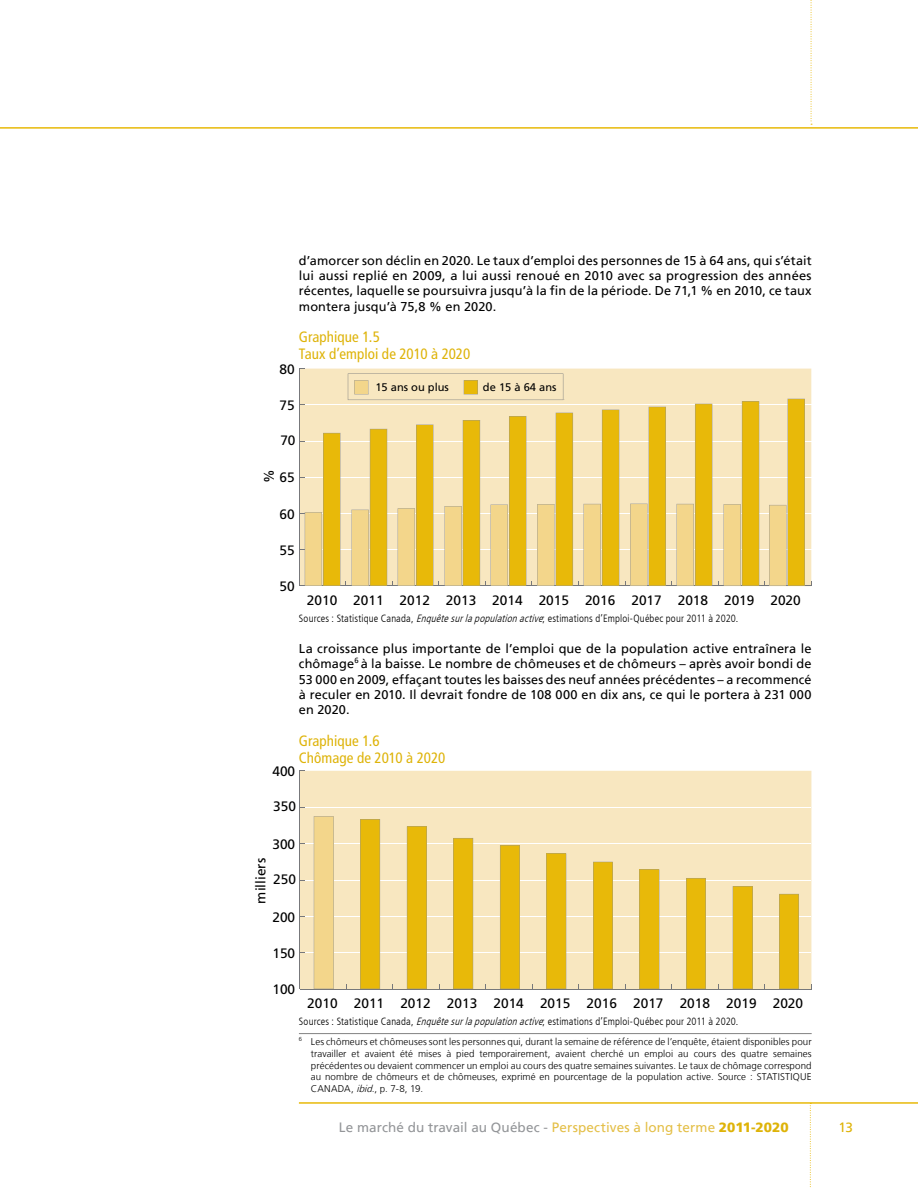
<style>
.page{position:relative;width:918px;height:1188px;background:#fff}
.page>*{position:absolute;margin:0;border:0;box-sizing:border-box;transform-origin:0 0}
.t1{font:condensed 15px/16.5px "Frutiger LT";color:#deb308}
.t2{font:13.65px "Frutiger LT";color:#000}
.t3{font:13.5px "Frutiger LT";letter-spacing:.01em;color:#939598}
.t4{font:13.5px "Frutiger LT";color:#deb308}
.t5{font:12.75px/15.3px "Frutiger LT";letter-spacing:.01em;color:#000;text-align:justify}
.t6{font:11.1px "Frutiger LT";color:#000}
.t7{font:300 condensed 10.5px "Frutiger LT";letter-spacing:.015em;color:#000}
.t8{font:300 9.75px/11.7px "Frutiger LT";letter-spacing:.015em;color:#000;text-align:justify}
.s1{font-style:italic}
.s2{color:#e4bf47}
.s3{font-weight:900;color:#deb308}
</style>
<div class="page">
<hr style="left:0;top:127px;width:918px;height:2px;background:#e8b909">
<svg style="left:811px;top:0;width:1px;height:125px"></svg>
<svg style="left:810px;top:1105px;width:1px;height:83px"></svg>
<hr style="left:299px;top:1102px;width:619px;height:2px;background:#e8b909">
<div style="left:299px;top:369px;width:512px;height:217px;background:#f8e7c0"></div>
<hr style="left:300px;top:477px;width:511px;height:1px;background:#fff">
<hr style="left:300px;top:405px;width:511px;height:1px;background:#fff">
<hr style="left:300px;top:441px;width:511px;height:1px;background:#fff">
<hr style="left:300px;top:513px;width:511px;height:1px;background:#fff">
<hr style="left:300px;top:550px;width:511px;height:1px;background:#fff">
<hr style="left:299px;top:586px;width:512px;height:1px;background:#77787b">
<hr style="left:299px;top:369px;width:1px;height:217px;background:#77787b">
<svg style="left:348px;top:374px;width:215px;height:26px"></svg>
<svg style="left:718px;top:401px;width:41px;height:185px"></svg>
<svg style="left:765px;top:399px;width:40px;height:187px"></svg>
<svg style="left:625px;top:404px;width:87px;height:182px"></svg>
<svg style="left:532px;top:410px;width:87px;height:176px"></svg>
<svg style="left:439px;top:416px;width:87px;height:170px"></svg>
<svg style="left:300px;top:425px;width:133px;height:161px"></svg>
<div style="left:300px;top:771px;width:511px;height:218px;background:#f8e7c0"></div>
<hr style="left:300px;top:807px;width:511px;height:1px;background:#fff">
<hr style="left:300px;top:844px;width:511px;height:1px;background:#fff">
<hr style="left:300px;top:880px;width:511px;height:1px;background:#fff">
<hr style="left:300px;top:916px;width:511px;height:1px;background:#fff">
<hr style="left:300px;top:953px;width:511px;height:1px;background:#fff">
<svg style="left:733px;top:886px;width:19px;height:103px;background:#e6b80a"></svg>
<svg style="left:779px;top:894px;width:20px;height:95px;background:#e3b70f"></svg>
<svg style="left:686px;top:878px;width:20px;height:111px;background:#e3b70f"></svg>
<div style="left:640px;top:869px;width:19px;height:120px;background:#e8b909"></div>
<svg style="left:593px;top:862px;width:20px;height:127px;background:#e3b70f"></svg>
<svg style="left:546px;top:853px;width:20px;height:136px;background:#e5b70d"></svg>
<svg style="left:500px;top:845px;width:20px;height:144px;background:#e4b70f"></svg>
<svg style="left:453px;top:838px;width:20px;height:151px;background:#e4b70e"></svg>
<svg style="left:407px;top:826px;width:20px;height:163px;background:#e4b70e"></svg>
<svg style="left:360px;top:819px;width:20px;height:170px;background:#e4b70e"></svg>
<svg style="left:314px;top:816px;width:20px;height:173px;background:#efd38b"></svg>
<hr style="left:300px;top:989px;width:511px;height:1px;background:#77787b">
<hr style="left:300px;top:771px;width:1px;height:218px;background:#77787b">
<hr style="left:299px;top:1033px;width:513px;height:1px;background:#000">
<p class="t5" style="left:299px;top:253px;width:514px">d’amorcer son déclin en 2020. Le taux d’emploi des personnes de 15 à 64 ans, qui s’était lui aussi replié en 2009, a lui aussi renoué en 2010 avec sa progression des années récentes, laquelle se poursuivra jusqu’à la fin de la période. De 71,1 % en 2010, ce taux montera jusqu’à 75,8 % en 2020.</p>
<p class="t1" style="left:299px;top:329px;width:173px">Graphique 1.5<br>Taux d’emploi de 2010 à 2020</p>
<p class="t2" style="left:280px;top:361px;width:17px">80</p>
<p class="t2" style="left:280px;top:397px;width:17px">75</p>
<p class="t2" style="left:280px;top:432px;width:17px">70</p>
<p class="t6" style="left:375px;top:381px;width:75px">15 ans ou plus</p>
<p class="t6" style="left:483px;top:381px;width:75px">de 15 à 64 ans</p>
<p class="t2" style="left:261px;top:483px;width:15px;rotate:-90deg">%</p>
<p class="t2" style="left:280px;top:470px;width:17px">65</p>
<p class="t2" style="left:280px;top:506px;width:17px">60</p>
<p class="t2" style="left:280px;top:542px;width:17px">55</p>
<p class="t2" style="left:280px;top:578px;width:17px">50</p>
<p class="t2" style="left:307px;top:592px;width:495px">2010 2011 2012 2013 2014 2015 2016 2017 2018 2019 2020</p>
<p class="t7" style="left:299px;top:613px;width:441px">Sources : Statistique Canada, <span class="s1">Enquêtesurlapopulationactive</span>; estimations d’Emploi-Québec pour 2011 à 2020.</p>
<p class="t5" style="left:299px;top:641px;width:514px">La croissance plus importante de l’emploi que de la population active entraînera le chômage<sup>6</sup> à la baisse. Le nombre de chômeuses et de chômeurs – après avoir bondi de 53 000 en 2009, effaçant toutes les baisses des neuf années précédentes – a recommencé à reculer en 2010. Il devrait fondre de 108 000 en dix ans, ce qui le portera à 231 000 en 2020.</p>
<p class="t1" style="left:299px;top:733px;width:148px">Graphique 1.6<br>Chômage de 2010 à 2020</p>
<p class="t2" style="left:272px;top:763px;width:24px">400</p>
<p class="t2" style="left:273px;top:799px;width:24px">350</p>
<p class="t2" style="left:272px;top:836px;width:24px">300</p>
<p class="t2" style="left:273px;top:871px;width:24px">250</p>
<p class="t2" style="left:272px;top:909px;width:24px">200</p>
<p class="t2" style="left:253px;top:904px;width:47px;rotate:-90deg">milliers</p>
<p class="t2" style="left:272px;top:945px;width:24px">150</p>
<p class="t2" style="left:272px;top:982px;width:24px">100</p>
<p class="t2" style="left:307px;top:996px;width:497px">2010 2011 2012 2013 2014 2015 2016 2017 2018 2019 2020</p>
<p class="t7" style="left:299px;top:1016px;width:441px">Sources : Statistique Canada, <span class="s1">Enquêtesurlapopulationactive</span>; estimations d’Emploi-Québec pour 2011 à 2020.</p>
<p class="t8" style="left:311px;top:1036px;width:502px;text-indent:-12px"><sup>6</sup> Les chômeurs et chômeuses sont les personnes qui, durant la semaine de référence de l’enquête, étaient disponibles pour travailler et avaient été mises à pied temporairement, avaient cherché un emploi au cours des quatre semaines précédentes ou devaient commencer un emploi au cours des quatre semaines suivantes. Le taux de chômage correspond au nombre de chômeurs et de chômeuses, exprimé en pourcentage de la population active. Source : STATISTIQUE CANADA, <span class="s1">ibid.</span>, p. 7-8, 19.</p>
<p class="t3" style="left:339px;top:1120px;width:451px">Le marché du travail au Québec - <span class="s2">Perspectives à long terme</span> <span class="s3">2011-2020</span></p>
<p class="t4" style="left:839px;top:1120px;width:16px">13</p>
</div>
